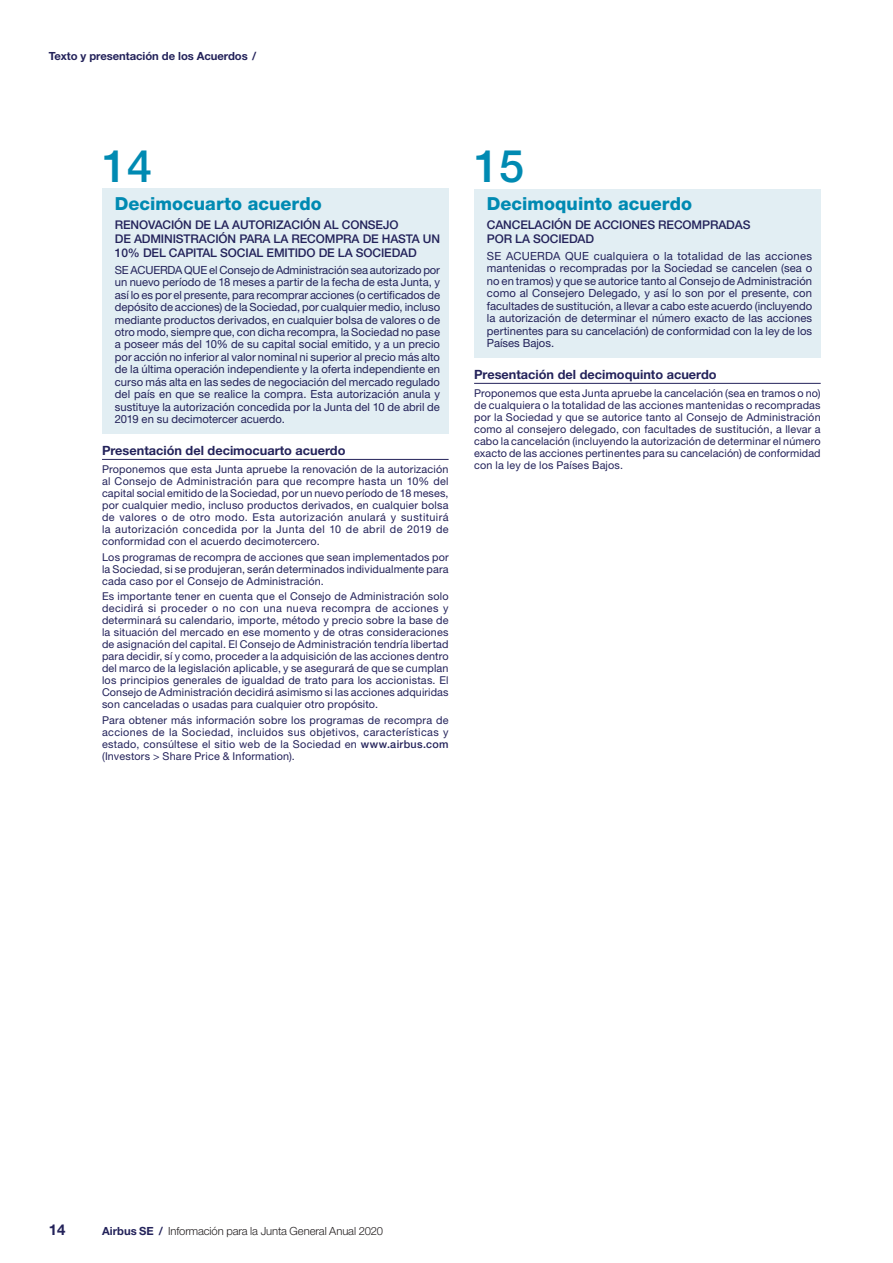
<style>
.page{position:relative;width:893px;height:1263px;background:#fff}
.page>*{position:absolute;margin:0;border:0;box-sizing:border-box;transform-origin:0 0}
.t1{font:500 45px "Helvetica Neue LT Std";color:#008ab2}
.t2{font:800 18px "Helvetica Neue LT Std";color:#008ab2}
.t3{font:700 15px "Helvetica Neue LT Std";color:#23225a}
.t4{font:700 12.75px "Helvetica Neue LT Std";color:#23225a}
.t5{font:500 12px/14.2px "Helvetica Neue LT Std";letter-spacing:-.01em;color:#23225a}
.t6{font:11.25px/12.5px "Helvetica Neue LT Std";color:#23225a;text-align:justify}
.t7{font:300 11.25px "Helvetica Neue LT Std";letter-spacing:-.01em;color:#231f20}
.t8{font:700 11.25px "Helvetica Neue LT Std";letter-spacing:-.005em;color:#23225a}
.t9{font:10.8px/12px "Helvetica Neue LT Std";letter-spacing:.015em;color:#23225a;text-align:justify}
.s1{font-weight:500}
.s2{font-weight:700;color:#23225a}
</style>
<div class="page">
<hr style="left:102px;top:459px;width:347px;height:1px;background:#23225a">
<div style="left:102px;top:189px;width:347px;height:245px;background:#e2eef3"></div>
<hr style="left:474px;top:383px;width:347px;height:1px;background:#23225a">
<div style="left:474px;top:189px;width:347px;height:169px;background:#e2eef3"></div>
<p class="t8" style="left:49px;top:52px;width:209px">Texto y presentación de los Acuerdos /</p>
<h1 class="t1" style="left:102px;top:149px;width:52px">14</h1>
<h2 class="t2" style="left:115px;top:197px;width:208px">Decimocuarto acuerdo</h2>
<p class="t5" style="left:115px;top:219px;width:327px">RENOVACIÓN DE LA AUTORIZACIÓN AL CONSEJO<br>DE ADMINISTRACIÓN PARA LA RECOMPRA DE HASTA UN<br>10% DEL CAPITAL SOCIAL EMITIDO DE LA SOCIEDAD</p>
<p class="t6" style="left:115px;top:265px;width:327px">SE ACUERDA QUE el Consejo de Administración sea autorizado por un nuevo período de 18 meses a partir de la fecha de esta Junta, y así lo es por el presente, para recomprar acciones (o certificados de depósito de acciones) de la Sociedad, por cualquier medio, incluso mediante productos derivados, en cualquier bolsa de valores o de otro modo, siempre que, con dicha recompra, la Sociedad no pase a poseer más del 10% de su capital social emitido, y a un precio por acción no inferior al valor nominal ni superior al precio más alto de la última operación independiente y la oferta independiente en curso más alta en las sedes de negociación del mercado regulado del país en que se realice la compra. Esta autorización anula y sustituye la autorización concedida por la Junta del 10 de abril de 2019 en su decimotercer acuerdo.</p>
<p class="t4" style="left:102px;top:446px;width:245px">Presentación del decimocuarto acuerdo</p>
<p class="t9" style="left:102px;top:465px;width:348px">Proponemos que esta Junta apruebe la renovación de la autorización al Consejo de Administración para que recompre hasta un 10% del capital social emitido de la Sociedad, por un nuevo período de 18 meses, por cualquier medio, incluso productos derivados, en cualquier bolsa de valores o de otro modo. Esta autorización anulará y sustituirá la autorización concedida por la Junta del 10 de abril de 2019 de conformidad con el acuerdo decimotercero.</p>
<p class="t9" style="left:102px;top:552px;width:348px">Los programas de recompra de acciones que sean implementados por la Sociedad, si se produjeran, serán determinados individualmente para cada caso por el Consejo de Administración.</p>
<p class="t9" style="left:102px;top:591px;width:348px">Es importante tener en cuenta que el Consejo de Administración solo decidirá si proceder o no con una nueva recompra de acciones y determinará su calendario, importe, método y precio sobre la base de la situación del mercado en ese momento y de otras consideraciones de asignación del capital. El Consejo de Administración tendría libertad para decidir, sí y como, proceder a la adquisición de las acciones dentro del marco de la legislación aplicable, y se asegurará de que se cumplan los principios generales de igualdad de trato para los accionistas. El Consejo de Administración decidirá asimismo si las acciones adquiridas son canceladas o usadas para cualquier otro propósito.</p>
<p class="t9" style="left:102px;top:715px;width:348px">Para obtener más información sobre los programas de recompra de acciones de la Sociedad, incluidos sus objetivos, características y estado, consúltese el sitio web de la Sociedad en <span class="s1">www.airbus.com </span>(Investors &gt; Share Price &amp; Information).</p>
<h1 class="t1" style="left:474px;top:149px;width:52px">15</h1>
<h2 class="t2" style="left:487px;top:197px;width:207px">Decimoquinto acuerdo</h2>
<p class="t5" style="left:487px;top:219px;width:265px">CANCELACIÓN DE ACCIONES RECOMPRADAS<br>POR LA SOCIEDAD</p>
<p class="t6" style="left:487px;top:251px;width:327px">SE ACUERDA QUE cualquiera o la totalidad de las acciones mantenidas o recompradas por la Sociedad se cancelen (sea o no en tramos) y que se autorice tanto al Consejo de Administración como al Consejero Delegado, y así lo son por el presente, con facultades de sustitución, a llevar a cabo este acuerdo (incluyendo la autorización de determinar el número exacto de las acciones pertinentes para su cancelación) de conformidad con la ley de los Países Bajos.</p>
<p class="t4" style="left:474px;top:369px;width:244px">Presentación del decimoquinto acuerdo</p>
<p class="t9" style="left:474px;top:389px;width:348px">Proponemos que esta Junta apruebe la cancelación (sea en tramos o no) de cualquiera o la totalidad de las acciones mantenidas o recompradas por la Sociedad y que se autorice tanto al Consejo de Administración como al consejero delegado, con facultades de sustitución, a llevar a cabo la cancelación (incluyendo la autorización de determinar el número exacto de las acciones pertinentes para su cancelación) de conformidad con la ley de los Países Bajos.</p>
<h3 class="t3" style="left:49px;top:1224px;width:18px">14</h3>
<p class="t7" style="left:102px;top:1227px;width:282px"><span class="s2">Airbus SE /</span> Informació n p ara la Junta General Anual 2020</p>
</div>
